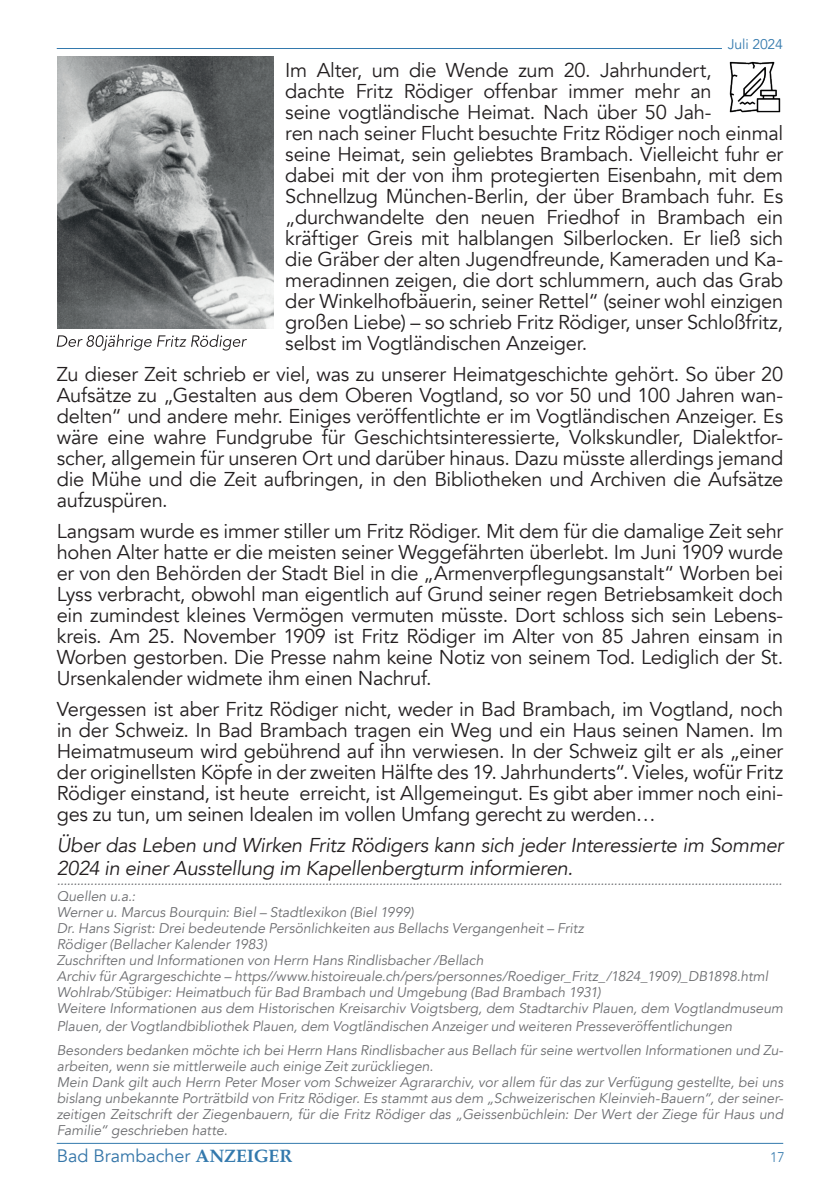
<style>
.page{position:relative;width:840px;height:1191px;background:#fff}
.page>*{position:absolute;margin:0;border:0;box-sizing:border-box;transform-origin:0 0}
.t1{font:20px/21px "Avenir";letter-spacing:-.015em;color:#231f20;text-align:justify}
.t2{font:italic 20px/23px "Avenir";letter-spacing:-.01em;color:#231f20}
.t3{font:18px "Avenir";color:#3576a9}
.t4{font:italic 14px/16px "Avenir";color:#6c6d70}
.t5{font:14px "Avenir";letter-spacing:-.01em;color:#3379ad}
.t6{font:300 14px "Avenir";color:#3379ad}
.s1{font-family:"Palatino";font-weight:700;color:#3379ad}
</style>
<div class="page">
<hr style="left:57px;top:1143px;width:725px;height:1px;background:#3379ad">
<hr style="left:57px;top:48px;width:664px;height:1px;background:#3379ad">
<img style="left:729px;top:61px;width:52px;height:52px">
<svg style="left:57px;top:334px;width:190px;height:16px"></svg>
<img style="left:57px;top:57px;width:216px;height:272px">
<p class="t5" style="left:727px;top:36px;width:57px">Juli 2024</p>
<p class="t1" style="left:285px;top:60px;width:499px;text-align:left">Im Alter, um die Wende zum 20. Jahrhundert,<br>dachte Fritz Rödiger offenbar immer mehr an<br>seine vogtländische Heimat. Nach über 50 Jah-<br>ren nach seiner Flucht besuchte Fritz Rödiger noch einmal seine Heimat, sein geliebtes Brambach. Vielleicht fuhr er dabei mit der von ihm protegierten Eisenbahn, mit dem Schnellzug München-Berlin, der über Brambach fuhr. Es „durchwandelte den neuen Friedhof in Brambach ein kräftiger Greis mit halblangen Silberlocken. Er ließ sich die Gräber der alten Jugendfreunde, Kameraden und Ka&shy;meradinnen zeigen, die dort schlummern, auch das Grab der Winkelhofbäuerin, seiner Rettel“ (seiner wohl einzigen großen Liebe) – so schrieb Fritz Rödiger, unser Schloßfritz, selbst im Vogtländischen Anzeiger.</p>
<p class="t1" style="left:57px;top:364px;width:727px">Zu dieser Zeit schrieb er viel, was zu unserer Heimatgeschichte gehört. So über 20<br>Aufsätze zu „Gestalten aus dem Oberen Vogtland, so vor 50 und 100 Jahren wan&shy;delten“ und andere mehr. Einiges veröffentlichte er im Vogtländischen Anzeiger. Es wäre eine wahre Fundgrube für Geschichtsinteressierte, Volkskundler, Dialektfor&shy;scher, allgemein für unseren Ort und darüber hinaus. Dazu müsste allerdings jemand die Mühe und die Zeit aufbringen, in den Bibliotheken und Archiven die Aufsätze aufzuspüren.</p>
<p class="t1" style="left:57px;top:521px;width:727px">Langsam wurde es immer stiller um Fritz Rödiger. Mit dem für die damalige Zeit sehr hohen Alter hatte er die meisten seiner Weggefährten überlebt. Im Juni 1909 wurde er von den Behörden der Stadt Biel in die „Armenverpflegungsanstalt“ Worben bei Lyss verbracht, obwohl man eigentlich auf Grund seiner regen Betriebsamkeit doch ein zumindest kleines Vermögen vermuten müsste. Dort schloss sich sein Lebens&shy;kreis. Am 25. November 1909 ist Fritz Rödiger im Alter von 85 Jahren einsam in Worben gestorben. Die Presse nahm keine Notiz von seinem Tod. Lediglich der St.<br>Ursenkalender widmete ihm einen Nachruf.</p>
<p class="t1" style="left:57px;top:699px;width:727px">Vergessen ist aber Fritz Rödiger nicht, weder in Bad Brambach, im Vogtland, noch in der Schweiz. In Bad Brambach tragen ein Weg und ein Haus seinen Namen. Im Heimatmuseum wird gebührend auf ihn verwiesen. In der Schweiz gilt er als „einer der originellsten Köpfe in der zweiten Hälfte des 19. Jahrhunderts“. Vieles, wofür Fritz Rödiger einstand, ist heute erreicht, ist Allgemeingut. Es gibt aber immer noch eini&shy;ges zu tun, um seinen Idealen im vollen Umfang gerecht zu werden…</p>
<p class="t2" style="left:57px;top:834px;width:727px">Über das Leben und Wirken Fritz Rödigers kann sich jeder Interessierte im Sommer<br>2024 in einer Ausstellung im Kapellenbergturm informieren.</p>
<p class="t4" style="left:57px;top:872px;width:727px">........................................................................................................................................................................................................................<br>Quellen u.a.:<br>Werner u. Marcus Bourquin: Biel – Stadtlexikon (Biel 1999)<br>Dr. Hans Sigrist: Drei bedeutende Persönlichkeiten aus Bellachs Vergangenheit – Fritz<br>Rödiger (Bellacher Kalender 1983)<br>Zuschriften und Informationen von Herrn Hans Rindlisbacher /Bellach<br>Archiv für Agrargeschichte – https//www.histoireuale.ch/pers/personnes/Roediger_Fritz_/1824_1909)_DB1898.html Wohlrab/Stübiger: Heimatbuch für Bad Brambach und Umgebung (Bad Brambach 1931)<br>Weitere Informationen aus dem Historischen Kreisarchiv Voigtsberg, dem Stadtarchiv Plauen, dem Vogtlandmuseum</p>
<p class="t4" style="left:57px;top:1014px;width:727px;line-height:24px">Plauen, der Vogtlandbibliothek Plauen, dem Vogtländischen Anzeiger und weiteren Presseveröffentlichungen<br>Besonders bedanken möchte ich bei Herrn Hans Rindlisbacher aus Bellach für seine wertvollen Informationen und Zu-</p>
<p class="t4" style="left:57px;top:1058px;width:727px">arbeiten, wenn sie mittlerweile auch einige Zeit zurückliegen.<br>Mein Dank gilt auch Herrn Peter Moser vom Schweizer Agrararchiv, vor allem für das zur Verfügung gestellte, bei uns bislang unbekannte Porträtbild von Fritz Rödiger. Es stammt aus dem „Schweizerischen Kleinvieh-Bauern“, der seiner&shy;zeitigen Zeitschrift der Ziegenbauern, für die Fritz Rödiger das „Geissenbüchlein: Der Wert der Ziege für Haus und Familie“ geschrieben hatte.</p>
<p class="t3" style="left:57px;top:1145px;width:237px">Bad Brambacher <span class="s1">ANZEIGER</span></p>
<p class="t6" style="left:769px;top:1149px;width:16px">17</p>
</div>
